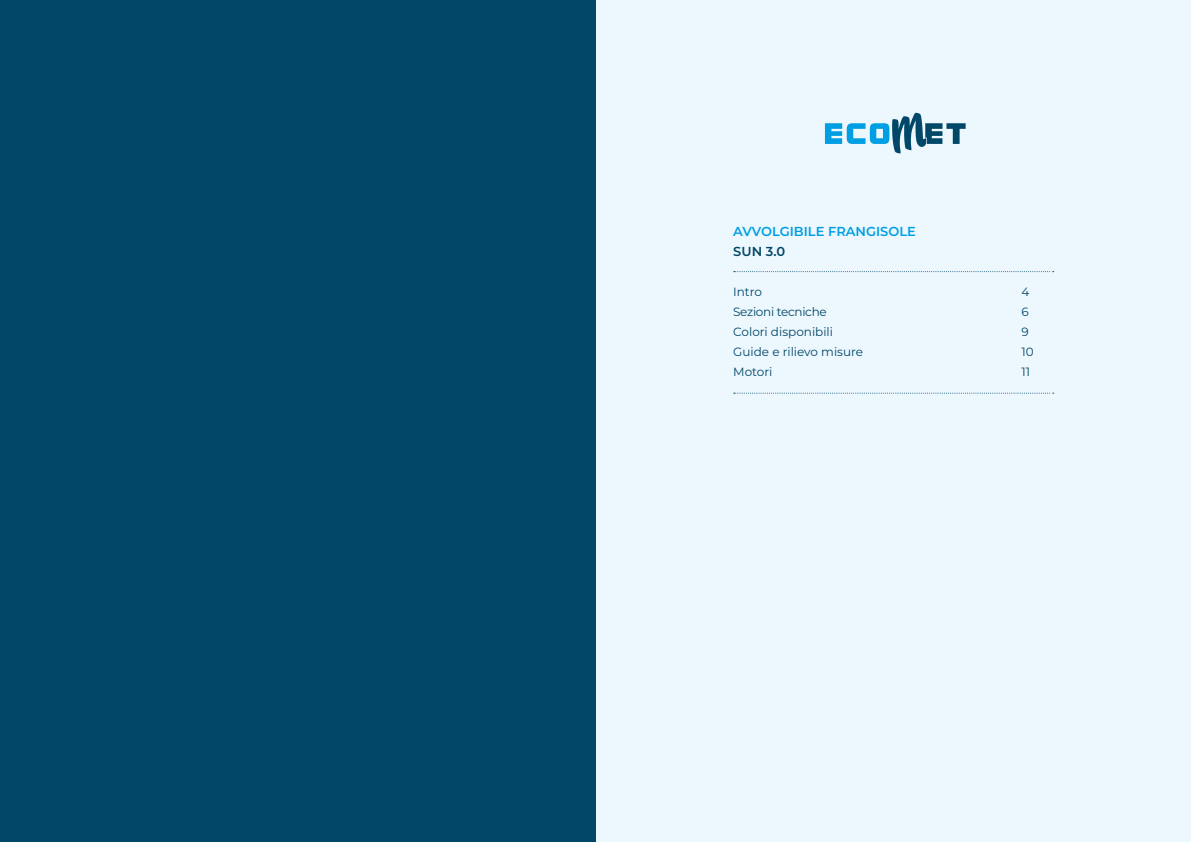
<style>
.page{position:relative;width:1191px;height:842px;background:#fff}
.page>*{position:absolute;margin:0;border:0;box-sizing:border-box;transform-origin:0 0}
.t1{font:600 13px "Montserrat";color:#009fe3}
.t2{font:600 13px "Montserrat";color:#004768}
.t3{font:12px "Montserrat";color:#004768}
.t4{font:12px "Montserrat";letter-spacing:-.025em;color:#004768}
</style>
<div class="page">
<div style="left:457px;top:0;width:734px;height:842px;background:#ecf7fe"></div>
<div style="left:0;top:0;width:595px;height:842px;background:#004768"></div>
<svg style="left:733px;top:271px;width:320px;height:1px"></svg>
<svg style="left:733px;top:393px;width:320px;height:1px"></svg>
<svg style="left:825px;top:113px;width:140px;height:40px"></svg>
<p class="t1" style="left:733px;top:222px;width:184px">AVVOLGIBILE FRANGISOLE</p>
<p class="t2" style="left:733px;top:242px;width:53px">SUN 3.0</p>
<p class="t3" style="left:733px;top:283px;width:30px">Intro</p>
<p class="t3" style="left:1021px;top:283px;width:9px">4</p>
<p class="t4" style="left:733px;top:303px;width:95px">Sezioni tecniche</p>
<p class="t3" style="left:1021px;top:303px;width:9px">6</p>
<p class="t3" style="left:733px;top:323px;width:101px">Colori disponibili</p>
<p class="t3" style="left:1021px;top:323px;width:9px">9</p>
<p class="t3" style="left:733px;top:343px;width:131px">Guide e rilievo misure</p>
<p class="t3" style="left:1021px;top:343px;width:14px">10</p>
<p class="t3" style="left:733px;top:363px;width:41px">Motori</p>
<p class="t3" style="left:1021px;top:363px;width:10px">11</p>
</div>
